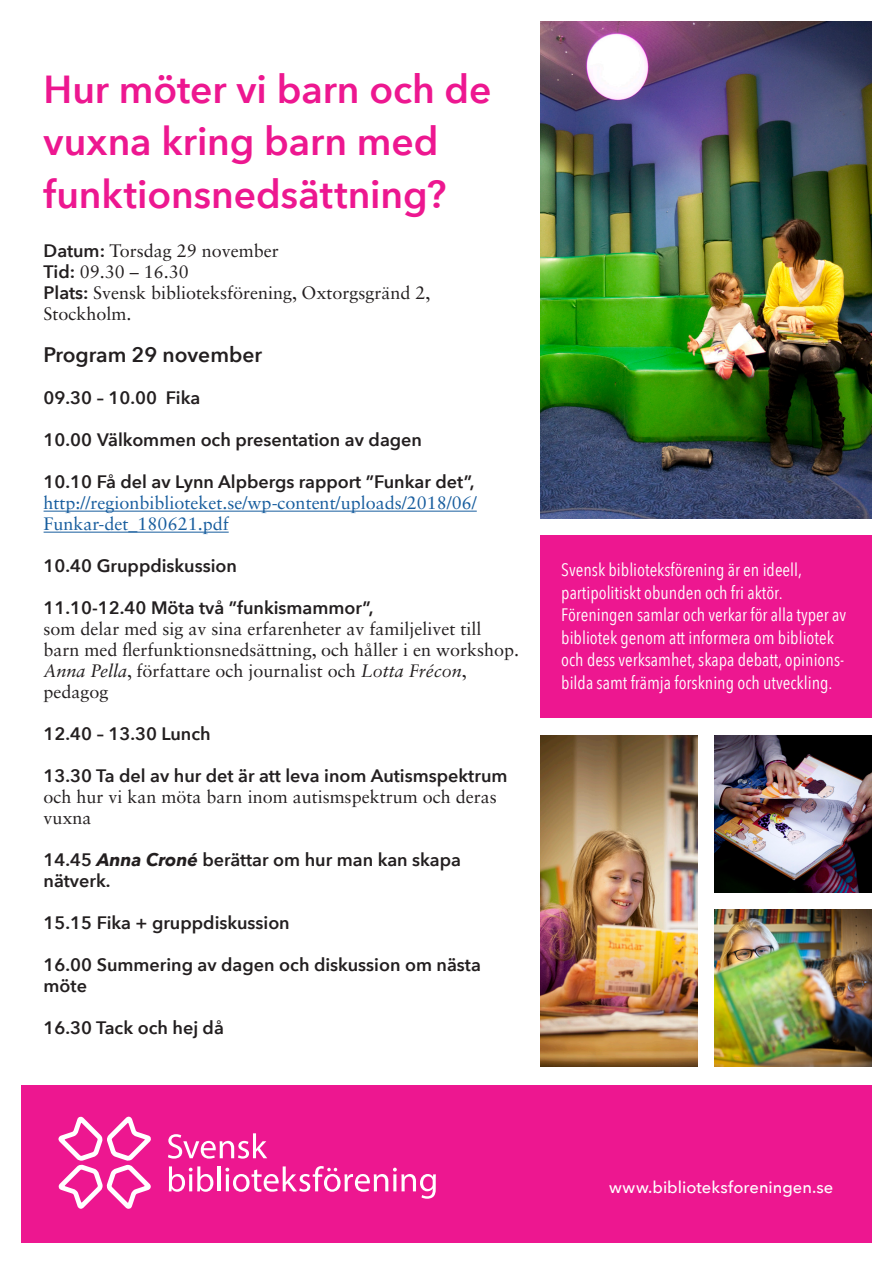
<style>
.page{position:relative;width:893px;height:1263px;background:#fff}
.page>*{position:absolute;margin:0;border:0;box-sizing:border-box;transform-origin:0 0}
.RUBRIK{font:600 39px/52.5px "Avenir Next";color:#ed1790}
.BRÖDTEXT{font:600 21px "Avenir Next";color:#231f20}
.BRÖDTEXT-2{font:18px/21px "Sabon LT Std";color:#231f20}
.t1{font:18px/22.5px "Avenir Next Condensed";color:#fff}
.BRÖDTEXT-3{font:600 18px/21px "Avenir Next";color:#231f20}
.STYCKERUBRIK{font:600 18px/21px "Avenir Next";color:#231f20}
.BRÖDTEXT-4{font:18px/21px "Sabon LT Std";color:#175d9e}
.t2{font:500 16.5px "Avenir Next";color:#fff}
.s1{font-family:"Avenir Next";font-weight:600}
.s2{font-style:italic}
.s3{font-weight:700;font-style:italic}
</style>
<div class="page">
<div style="left:21px;top:1085px;width:851px;height:157px;background:#ed1790"></div>
<svg style="left:168px;top:1133px;width:99px;height:25px"></svg>
<svg style="left:169px;top:1166px;width:44px;height:26px"></svg>
<hr style="left:218px;top:1166px;width:3px;height:25px;background:#fff">
<svg style="left:225px;top:1166px;width:211px;height:33px"></svg>
<svg style="left:58px;top:1117px;width:93px;height:92px"></svg>
<img style="left:714px;top:909px;width:158px;height:158px">
<img style="left:540px;top:735px;width:157px;height:332px">
<hr style="left:44px;top:511px;width:433px;height:1px;background:#175d9e">
<hr style="left:44px;top:532px;width:185px;height:1px;background:#175d9e">
<img style="left:715px;top:735px;width:157px;height:157px">
<img style="left:540px;top:21px;width:332px;height:498px">
<div style="left:540px;top:536px;width:332px;height:182px;background:#ed1790"></div>
<p class="RUBRIK" style="left:44px;top:62px;width:449px">Hur möter vi barn och de vuxna kring barn med funktionsnedsättning?</p>
<p class="BRÖDTEXT-2" style="left:44px;top:240px;width:237px"><span class="s1">Datum:</span> Torsdag 29 november</p>
<p class="BRÖDTEXT-2" style="left:44px;top:261px;width:147px"><span class="s1">Tid:</span> 09.30 – 16.30</p>
<p class="BRÖDTEXT-2" style="left:44px;top:282px;width:388px"><span class="s1">Plats:</span> Svensk biblioteksförening, Oxtorgsgränd 2,<br>Stockholm.</p>
<p class="BRÖDTEXT" style="left:44px;top:337px;width:220px">Program 29 november</p>
<p class="BRÖDTEXT-3" style="left:44px;top:387px;width:158px">09.30 – 10.00 Fika</p>
<p class="BRÖDTEXT-3" style="left:44px;top:429px;width:380px">10.00 Välkommen och presentation av dagen</p>
<p class="BRÖDTEXT-3" style="left:44px;top:471px;width:432px">10.10 Få del av Lynn Alpbergs rapport ”Funkar det”,</p>
<p class="BRÖDTEXT-4" style="left:44px;top:492px;width:435px">http://regionbiblioteket.se/wp-content/uploads/2018/06/<br>Funkar-det_180621.pdf</p>
<p class="BRÖDTEXT-3" style="left:44px;top:555px;width:195px">10.40 Gruppdiskussion</p>
<p class="BRÖDTEXT-2" style="left:44px;top:597px;width:477px"><span class="s1">11.10-12.40 Möta två ”funkismammor”,<br></span>som delar med sig av sina erfarenheter av familjelivet till barn med flerfunktionsnedsättning, och håller i en workshop.<br><span class="s2">Anna Pella</span>, författare och journalist och <span class="s2">Lotta Frécon</span>, pedagog</p>
<p class="BRÖDTEXT-3" style="left:44px;top:723px;width:169px">12.40 – 13.30 Lunch</p>
<p class="BRÖDTEXT-2" style="left:44px;top:765px;width:465px"><span class="s1">13.30 Ta del av hur det är att leva inom Autismspektrum </span>och hur vi kan möta barn inom autismspektrum och deras vuxna</p>
<p class="BRÖDTEXT-3" style="left:44px;top:849px;width:419px">14.45 <span class="s3">Anna Croné</span> berättar om hur man kan skapa nätverk.</p>
<p class="STYCKERUBRIK" style="left:44px;top:912px;width:248px">15.15 Fika + gruppdiskussion</p>
<p class="STYCKERUBRIK" style="left:44px;top:954px;width:439px">16.00 Summering av dagen och diskussion om nästa möte</p>
<p class="STYCKERUBRIK" style="left:44px;top:1017px;width:182px">16.30 Tack och hej då</p>
<p class="t1" style="left:561px;top:558px;width:242px">Svensk biblioteksförening är en ideell,</p>
<p class="t1" style="left:561px;top:580px;width:223px">partipolitiskt obunden och fri aktör.</p>
<p class="t1" style="left:561px;top:603px;width:286px">Föreningen samlar och verkar för alla typer av bibliotek genom att informera om bibliotek och dess verksamhet, skapa debatt, opinions&shy;bilda samt främja forskning och utveckling.</p>
<p class="t2" style="left:609px;top:1173px;width:226px">www.biblioteksforeningen.se</p>
</div>
